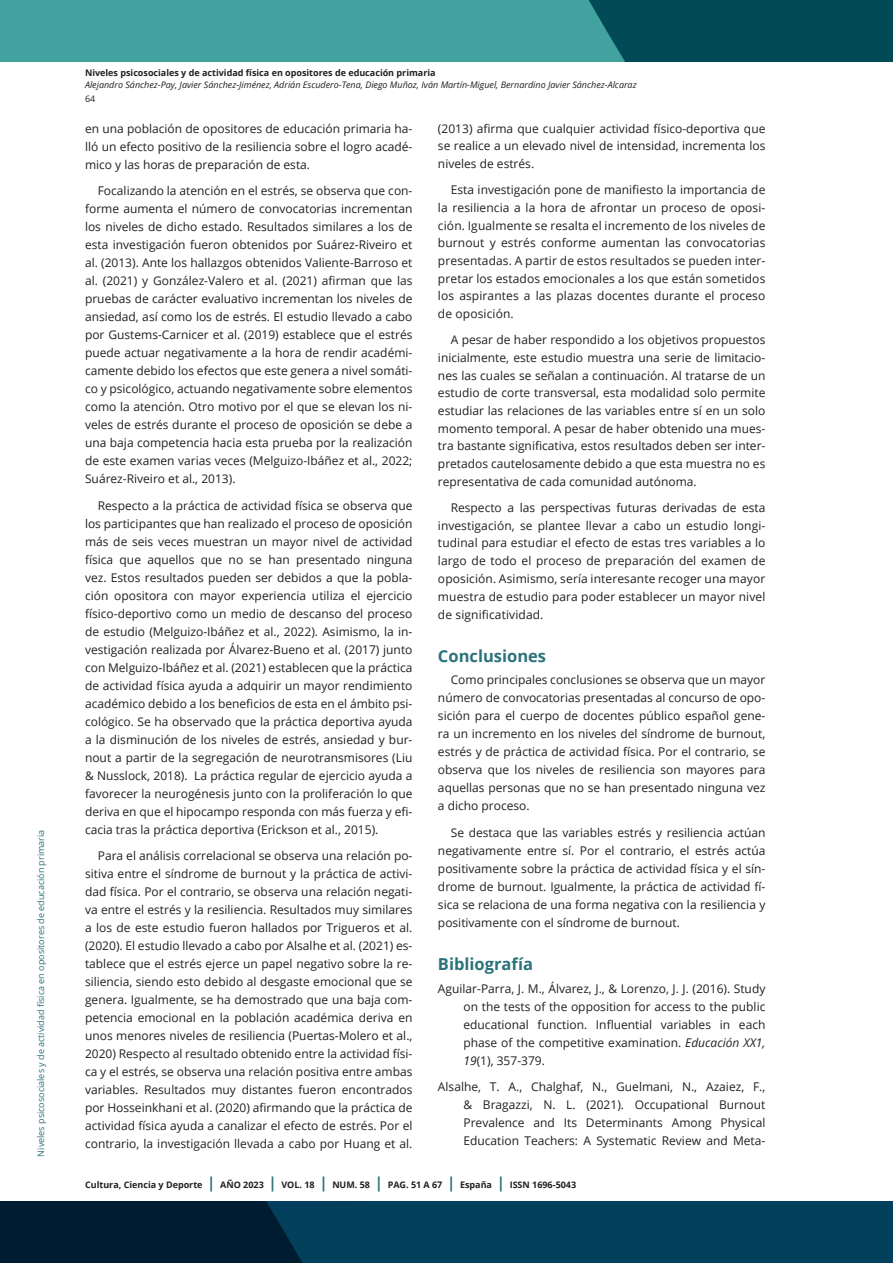
<style>
.page{position:relative;width:893px;height:1263px;background:#fff}
.page>*{position:absolute;margin:0;border:0;box-sizing:border-box;transform-origin:0 0}
.subtitulo_H3{font:700 16.5px "Open Sans";color:#2c727a}
.Cuerpo_de_texto_P{font:12px/18px "Open Sans";color:#231f20;text-align:justify}
.bibliografia{font:12px/18px "Open Sans";color:#231f20;text-align:justify}
.t1{font:700 9px "Open Sans";color:#231f20}
.t2{font:italic 9px "Open Sans";color:#231f20}
.t3{font:9px "Open Sans";color:#2c727a}
.t4{font:9px "Open Sans";color:#231f20}
.s1{font-style:italic}
.s2{font-size:15px;color:#2c727a}
</style>
<div class="page">
<svg style="left:0;top:1201px;width:893px;height:62px;background:#02344e"></svg>
<div style="left:0;top:0;width:893px;height:62px;background:#41a29f"></div>
<div style="left:589px;top:0;width:304px;height:62px;background:#024a56"></div>
<p class="t3" style="left:35px;top:1156px;width:328px;rotate:-90deg">Niveles psicosociales y de actividad física en opositores de educación primaria</p>
<p class="t1" style="left:85px;top:67px;width:352px">Niveles psicosociales y de actividad física en opositores de educación primaria</p>
<p class="t2" style="left:85px;top:79px;width:553px">Alejandro Sánchez-Pay, Javier Sánchez-Jiménez, Adrián Escudero-Tena, Diego Muñoz, Iván Martín-Miguel, Bernardino Javier Sánchez-Alcaraz</p>
<p class="t4" style="left:85px;top:92px;width:12px">64</p>
<p class="Cuerpo_de_texto_P" style="left:85px;top:119px;width:329px">en una población de opositores de educación primaria ha&shy;lló un efecto positivo de la resiliencia sobre el logro acadé&shy;mico y las horas de preparación de esta.</p>
<p class="Cuerpo_de_texto_P" style="left:85px;top:181px;width:329px;text-indent:13px">Focalizando la atención en el estrés, se observa que con&shy;forme aumenta el número de convocatorias incrementan los niveles de dicho estado. Resultados similares a los de esta investigación fueron obtenidos por Suárez-Riveiro et al. (2013). Ante los hallazgos obtenidos Valiente-Barroso et al. (2021) y González-Valero et al. (2021) afirman que las pruebas de carácter evaluativo incrementan los niveles de ansiedad, así como los de estrés. El estudio llevado a cabo por Gustems-Carnicer et al. (2019) establece que el estrés puede actuar negativamente a la hora de rendir académi&shy;camente debido los efectos que este genera a nivel somáti&shy;co y psicológico, actuando negativamente sobre elementos como la atención. Otro motivo por el que se elevan los ni&shy;veles de estrés durante el proceso de oposición se debe a una baja competencia hacia esta prueba por la realización de este examen varias veces (Melguizo-Ibáñez et al., 2022; Suárez-Riveiro et al., 2013).</p>
<p class="Cuerpo_de_texto_P" style="left:85px;top:496px;width:329px;text-indent:13px">Respecto a la práctica de actividad física se observa que los participantes que han realizado el proceso de oposición más de seis veces muestran un mayor nivel de actividad física que aquellos que no se han presentado ninguna vez. Estos resultados pueden ser debidos a que la pobla&shy;ción opositora con mayor experiencia utiliza el ejercicio físico-deportivo como un medio de descanso del proceso de estudio (Melguizo-Ibáñez et al., 2022). Asimismo, la in&shy;vestigación realizada por Álvarez-Bueno et al. (2017) junto con Melguizo-Ibáñez et al. (2021) establecen que la práctica de actividad física ayuda a adquirir un mayor rendimiento académico debido a los beneficios de esta en el ámbito psi&shy;cológico. Se ha observado que la práctica deportiva ayuda a la disminución de los niveles de estrés, ansiedad y bur&shy;nout a partir de la segregación de neurotransmisores (Liu &amp; Nusslock, 2018). La práctica regular de ejercicio ayuda a favorecer la neurogénesis junto con la proliferación lo que deriva en que el hipocampo responda con más fuerza y efi&shy;cacia tras la práctica deportiva (Erickson et al., 2015).</p>
<p class="Cuerpo_de_texto_P" style="left:85px;top:846px;width:329px;text-indent:13px">Para el análisis correlacional se observa una relación po&shy;sitiva entre el síndrome de burnout y la práctica de activi&shy;dad física. Por el contrario, se observa una relación negati&shy;va entre el estrés y la resiliencia. Resultados muy similares a los de este estudio fueron hallados por Trigueros et al. (2020). El estudio llevado a cabo por Alsalhe et al. (2021) es&shy;tablece que el estrés ejerce un papel negativo sobre la re&shy;siliencia, siendo esto debido al desgaste emocional que se genera. Igualmente, se ha demostrado que una baja com&shy;petencia emocional en la población académica deriva en unos menores niveles de resiliencia (Puertas-Molero et al., 2020) Respecto al resultado obtenido entre la actividad físi&shy;ca y el estrés, se observa una relación positiva entre ambas variables. Resultados muy distantes fueron encontrados por Hosseinkhani et al. (2020) afirmando que la práctica de actividad física ayuda a canalizar el efecto de estrés. Por el contrario, la investigación llevada a cabo por Huang et al.</p>
<p class="Cuerpo_de_texto_P" style="left:438px;top:119px;width:329px">(2013) afirma que cualquier actividad físico-deportiva que se realice a un elevado nivel de intensidad, incrementa los niveles de estrés.</p>
<p class="Cuerpo_de_texto_P" style="left:438px;top:181px;width:329px;text-indent:13px">Esta investigación pone de manifiesto la importancia de la resiliencia a la hora de afrontar un proceso de oposi&shy;ción. Igualmente se resalta el incremento de los niveles de burnout y estrés conforme aumentan las convocatorias presentadas. A partir de estos resultados se pueden inter&shy;pretar los estados emocionales a los que están sometidos los aspirantes a las plazas docentes durante el proceso de oposición.</p>
<p class="Cuerpo_de_texto_P" style="left:438px;top:331px;width:329px;text-indent:13px">A pesar de haber respondido a los objetivos propuestos inicialmente, este estudio muestra una serie de limitacio&shy;nes las cuales se señalan a continuación. Al tratarse de un estudio de corte transversal, esta modalidad solo permite estudiar las relaciones de las variables entre sí en un solo momento temporal. A pesar de haber obtenido una mues&shy;tra bastante significativa, estos resultados deben ser inter&shy;pretados cautelosamente debido a que esta muestra no es representativa de cada comunidad autónoma.</p>
<p class="Cuerpo_de_texto_P" style="left:438px;top:498px;width:329px;text-indent:13px">Respecto a las perspectivas futuras derivadas de esta investigación, se plantee llevar a cabo un estudio longi&shy;tudinal para estudiar el efecto de estas tres variables a lo largo de todo el proceso de preparación del examen de oposición. Asimismo, sería interesante recoger una mayor muestra de estudio para poder establecer un mayor nivel de significatividad.</p>
<p class="subtitulo_H3" style="left:438px;top:644px;width:110px">Conclusiones</p>
<p class="Cuerpo_de_texto_P" style="left:438px;top:671px;width:329px;text-indent:13px">Como principales conclusiones se observa que un mayor número de convocatorias presentadas al concurso de opo&shy;sición para el cuerpo de docentes público español gene&shy;ra un incremento en los niveles del síndrome de burnout, estrés y de práctica de actividad física. Por el contrario, se observa que los niveles de resiliencia son mayores para aquellas personas que no se han presentado ninguna vez a dicho proceso.</p>
<p class="Cuerpo_de_texto_P" style="left:438px;top:823px;width:329px;text-indent:13px">Se destaca que las variables estrés y resiliencia actúan negativamente entre sí. Por el contrario, el estrés actúa positivamente sobre la práctica de actividad física y el sín&shy;drome de burnout. Igualmente, la práctica de actividad fí&shy;sica se relaciona de una forma negativa con la resiliencia y positivamente con el síndrome de burnout.</p>
<p class="subtitulo_H3" style="left:438px;top:953px;width:97px">Bibliografía</p>
<p class="bibliografia" style="left:463px;top:979px;width:303px;text-indent:-26px">Aguilar-Parra, J. M., Álvarez, J., &amp; Lorenzo, J. J. (2016). Study on the tests of the opposition for access to the public educational function. Influential variables in each phase of the competitive examination. <span class="s1">Educación XX1, 19</span>(1), 357-379.</p>
<p class="bibliografia" style="left:463px;top:1077px;width:303px;text-indent:-26px">Alsalhe, T. A., Chalghaf, N., Guelmani, N., Azaiez, F., &amp; Bragazzi, N. L. (2021). Occupational Burnout Prevalence and Its Determinants Among Physical Education Teachers: A Systematic Review and Meta-</p>
<p class="t1" style="left:85px;top:1179px;width:493px">Cultura, Ciencia y Deporte <span class="s2">|</span> AÑO 2023 <span class="s2">|</span> VOL. 18 <span class="s2">|</span> NUM. 58 <span class="s2">|</span> PAG. 51 A 67 <span class="s2">|</span> España <span class="s2">|</span> ISSN 1696-5043</p>
</div>
